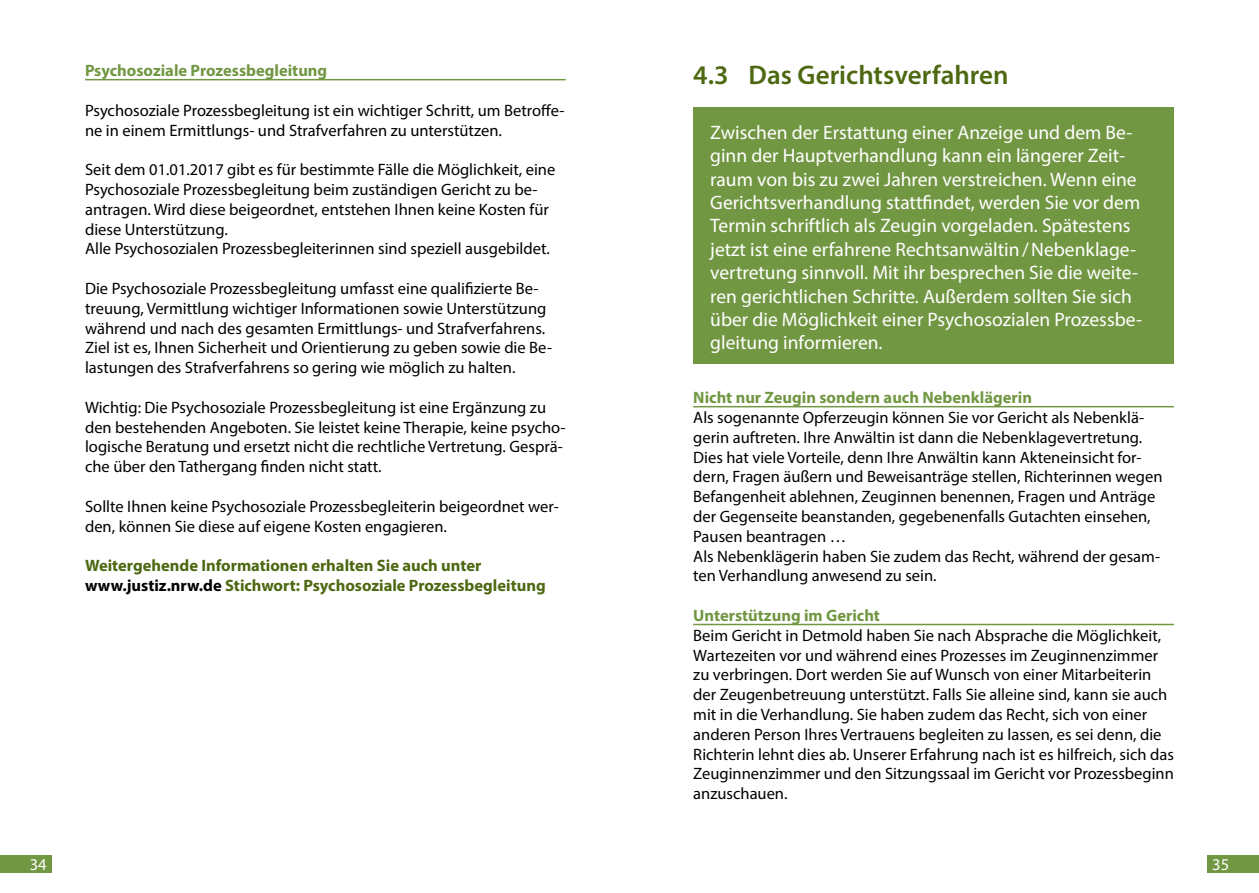
<style>
.page{position:relative;width:1259px;height:893px;background:#fff}
.page>*{position:absolute;margin:0;border:0;box-sizing:border-box;transform-origin:0 0}
.t1{font:600 27px "Myriad Pro";color:#4d6811}
.t2{font:19.5px/23.4px "Myriad Pro";color:#fff}
.t3{font:16.5px/19.8px "Myriad Pro";color:#000}
.t4{font:700 16.5px/19.8px "Myriad Pro";color:#4d6811}
.t5{font:700 16.5px "Myriad Pro";color:#729743}
.t6{font:16.5px "Myriad Pro";color:#fff}
.s1{color:#000}
</style>
<div class="page">
<div style="left:0;top:856px;width:51px;height:17px;background:#729743"></div>
<div style="left:1208px;top:856px;width:51px;height:17px;background:#729743"></div>
<hr style="left:693px;top:406px;width:481px;height:1px;background:#729743">
<hr style="left:693px;top:624px;width:481px;height:1px;background:#729743">
<div style="left:693px;top:107px;width:481px;height:257px;background:#729743"></div>
<hr style="left:85px;top:79px;width:481px;height:1px;background:#729743">
<p class="t5" style="left:85px;top:60px;width:244px">Psychosoziale Prozessbegleitung</p>
<p class="t3" style="left:85px;top:100px;width:481px">Psychosoziale Prozessbegleitung ist ein wichtiger Schritt, um Betroffe&shy;ne in einem Ermittlungs- und Strafverfahren zu unterstützen.</p>
<p class="t3" style="left:85px;top:159px;width:472px">Seit dem 01.01.2017 gibt es für bestimmte Fälle die Möglichkeit, eine Psychosoziale Prozessbegleitung beim zuständigen Gericht zu be&shy;antragen. Wird diese beigeordnet, entstehen Ihnen keine Kosten für diese Unterstützung.<br>Alle Psychosozialen Prozessbegleiterinnen sind speziell ausgebildet.</p>
<p class="t3" style="left:85px;top:278px;width:468px">Die Psychosoziale Prozessbegleitung umfasst eine qualifizierte Be&shy;treuung, Vermittlung wichtiger Informationen sowie Unterstützung während und nach des gesamten Ermittlungs- und Strafverfahrens.<br>Ziel ist es, Ihnen Sicherheit und Orientierung zu geben sowie die Be&shy;lastungen des Strafverfahrens so gering wie möglich zu halten.</p>
<p class="t3" style="left:85px;top:397px;width:482px">Wichtig: Die Psychosoziale Prozessbegleitung ist eine Ergänzung zu den bestehenden Angeboten. Sie leistet keine Therapie, keine psycho&shy;logische Beratung und ersetzt nicht die rechtliche Vertretung. Gesprä&shy;che über den Tathergang finden nicht statt.</p>
<p class="t3" style="left:85px;top:496px;width:475px">Sollte Ihnen keine Psychosoziale Prozessbegleiterin beigeordnet wer&shy;den, können Sie diese auf eigene Kosten engagieren.</p>
<p class="t4" style="left:85px;top:555px;width:462px">Weitergehende Informationen erhalten Sie auch unter <span class="s1">www.justiz.nrw.de</span> Stichwort: Psychosoziale Prozessbegleitung</p>
<h1 class="t1" style="left:693px;top:58px;width:317px">4.3 Das Gerichtsverfahren</h1>
<p class="t2" style="left:710px;top:120px;width:433px">Zwischen der Erstattung einer Anzeige und dem Be&shy;ginn der Hauptverhandlung kann ein längerer Zeit&shy;raum von bis zu zwei Jahren verstreichen. Wenn eine Gerichtsverhandlung stattfindet, werden Sie vor dem Termin schriftlich als Zeugin vorgeladen. Spätestens jetzt ist eine erfahrene Rechtsanwältin/Nebenklage&shy;vertretung sinnvoll. Mit ihr besprechen Sie die weite&shy;ren gerichtlichen Schritte. Außerdem sollten Sie sich über die Möglichkeit einer Psychosozialen Prozessbe&shy;gleitung informieren.</p>
<p class="t5" style="left:693px;top:387px;width:340px">Nicht nur Zeugin sondern auch Nebenklägerin</p>
<p class="t3" style="left:693px;top:407px;width:471px">Als sogenannte Opferzeugin können Sie vor Gericht als Nebenklä&shy;gerin auftreten. Ihre Anwältin ist dann die Nebenklagevertretung.<br>Dies hat viele Vorteile, denn Ihre Anwältin kann Akteneinsicht for&shy;dern, Fragen äußern und Beweisanträge stellen, Richterinnen wegen Befangenheit ablehnen, Zeuginnen benennen, Fragen und Anträge der Gegenseite beanstanden, gegebenenfalls Gutachten einsehen, Pausen beantragen …<br>Als Nebenklägerin haben Sie zudem das Recht, während der gesam&shy;ten Verhandlung anwesend zu sein.</p>
<p class="t5" style="left:693px;top:605px;width:188px">Unterstützung im Gericht</p>
<p class="t3" style="left:693px;top:625px;width:482px">Beim Gericht in Detmold haben Sie nach Absprache die Möglichkeit, Wartezeiten vor und während eines Prozesses im Zeuginnenzimmer zu verbringen. Dort werden Sie auf Wunsch von einer Mitarbeiterin der Zeugenbetreuung unterstützt. Falls Sie alleine sind, kann sie auch mit in die Verhandlung. Sie haben zudem das Recht, sich von einer anderen Person Ihres Vertrauens begleiten zu lassen, es sei denn, die Richterin lehnt dies ab. Unserer Erfahrung nach ist es hilfreich, sich das Zeuginnenzimmer und den Sitzungssaal im Gericht vor Prozessbeginn anzuschauen.</p>
<p class="t6" style="left:30px;top:854px;width:18px">34</p>
<p class="t6" style="left:1212px;top:854px;width:18px">35</p>
</div>
